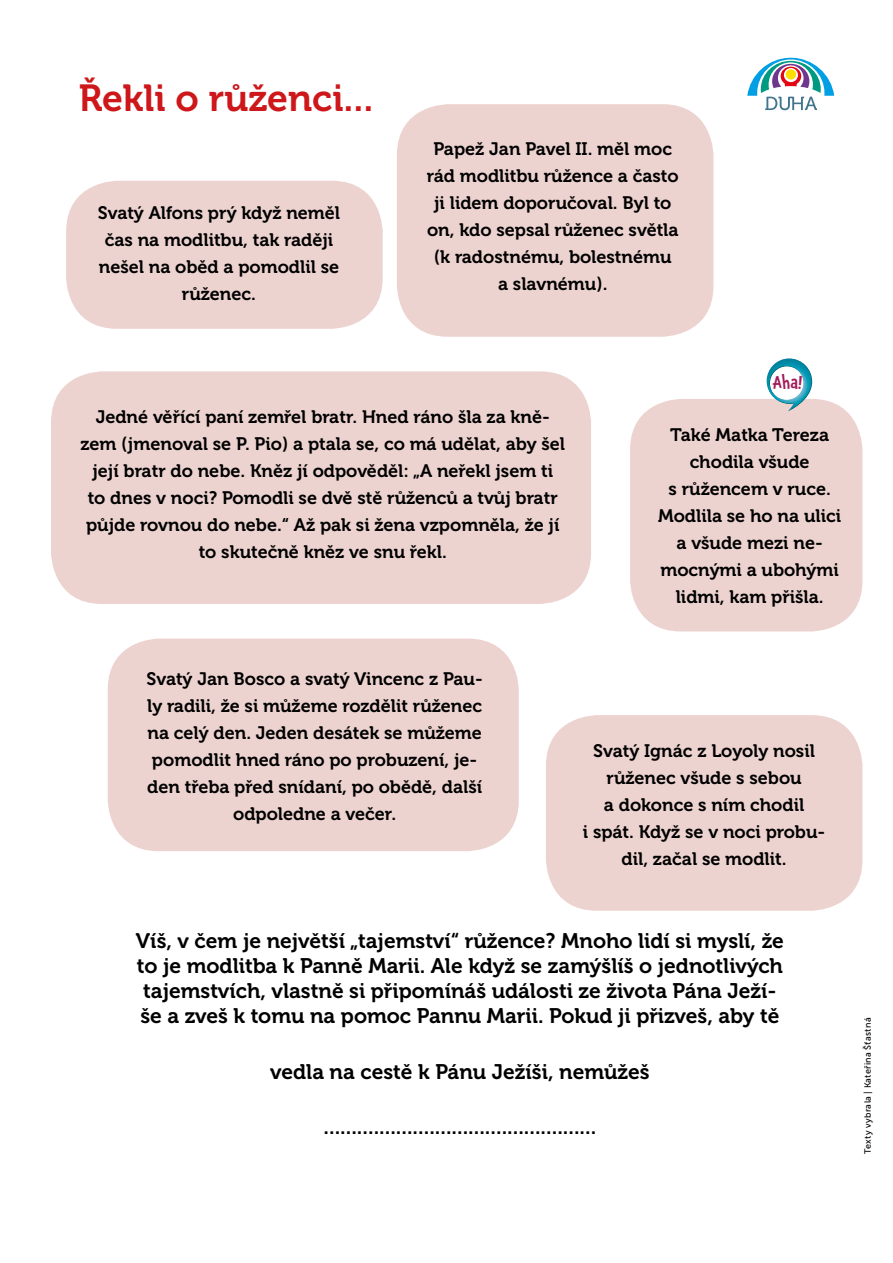
<style>
.page{position:relative;width:893px;height:1263px;background:#fff}
.page>*{position:absolute;margin:0;border:0;box-sizing:border-box;transform-origin:0 0}
.t1{font:37.5px "Museo 700";color:#cd171a}
.t2{font:21px/25.2px "Museo 700";color:#000;text-align:center}
.t3{font:18px/27px "Museo 700";color:#000;text-align:center}
.t4{font:500 15.9px "Chaloops W00";color:#a21a5b}
.t5{font:9px "Museo Sans 500";letter-spacing:.035em;color:#000}
</style>
<div class="page">
<svg style="left:747px;top:57px;width:88px;height:53px"></svg>
<div style="left:51px;top:371px;width:540px;height:233px;background:#edd3d0;border-radius:51px"></div>
<div style="left:397px;top:104px;width:316px;height:233px;background:#edd3d0;border-radius:51px"></div>
<div style="left:630px;top:399px;width:232px;height:232px;background:#edd3d0;border-radius:51px"></div>
<div style="left:108px;top:639px;width:411px;height:212px;background:#edd3d0;border-radius:51px"></div>
<div style="left:546px;top:715px;width:316px;height:196px;background:#edd3d0;border-radius:51px"></div>
<div style="left:66px;top:181px;width:317px;height:148px;background:#edd3d0;border-radius:51px"></div>
<svg style="left:767px;top:358px;width:45px;height:53px"></svg>
<h1 class="t1" style="left:79px;top:77px;width:296px">Řekli o růženci...</h1>
<p class="t3" style="left:98px;top:199px;width:244px">Svatý Alfons prý když neměl čas na modlitbu, tak raději nešel na oběd a pomodlil se růženec.</p>
<p class="t3" style="left:427px;top:135px;width:253px">Papež Jan Pavel II. měl moc rád modlitbu růžence a často ji lidem doporučoval. Byl to on, kdo sepsal růženec světla (k radostnému, bolestnému a slavnému).</p>
<p class="t3" style="left:80px;top:404px;width:486px">Jedné věřící paní zemřel bratr. Hned ráno šla za kně&shy;zem (jmenoval se P. Pio) a ptala se, co má udělat, aby šel její bratr do nebe. Kněz jí odpověděl: „A neřekl jsem ti<br>to dnes v noci? Pomodli se dvě stě růženců a tvůj bratr půjde rovnou do nebe.“ Až pak si žena vzpomněla, že jí to skutečně kněz ve snu řekl.</p>
<p class="t4" style="left:773px;top:370px;width:31px">Aha!</p>
<p class="t3" style="left:658px;top:422px;width:185px">Také Matka Tereza chodila všude<br>s růžencem v ruce.<br>Modlila se ho na ulici a všude mezi ne&shy;mocnými a ubohými lidmi, kam přišla.</p>
<p class="t3" style="left:146px;top:665px;width:338px">Svatý Jan Bosco a svatý Vincenc z Pau&shy;ly radili, že si můžeme rozdělit růženec na celý den. Jeden desátek se můžeme pomodlit hned ráno po probuzení, je&shy;den třeba před snídaní, po obědě, další odpoledne a večer.</p>
<p class="t3" style="left:583px;top:737px;width:244px">Svatý Ignác z Loyoly nosil růženec všude s sebou<br>a dokonce s ním chodil<br>i spát. Když se v noci probu&shy;dil, začal se modlit.</p>
<p class="t2" style="left:136px;top:928px;width:649px">Víš, v čem je největší „tajemství“ růžence? Mnoho lidí si myslí, že to je modlitba k Panně Marii. Ale když se zamýšlíš o jednotlivých tajemstvích, vlastně si připomínáš události ze života Pána Ježí&shy;še a zveš k tomu na pomoc Pannu Marii. Pokud ji přizveš, aby tě</p>
<p class="t2" style="left:270px;top:1059px;width:381px">vedla na cestě k Pánu Ježíši, nemůžeš</p>
<p class="t2" style="left:324px;top:1115px;width:274px">.................................................</p>
<p class="t5" style="left:863px;top:1154px;width:138px;rotate:-90deg">Texty vybrala | Kateřina Šťastná</p>
</div>
